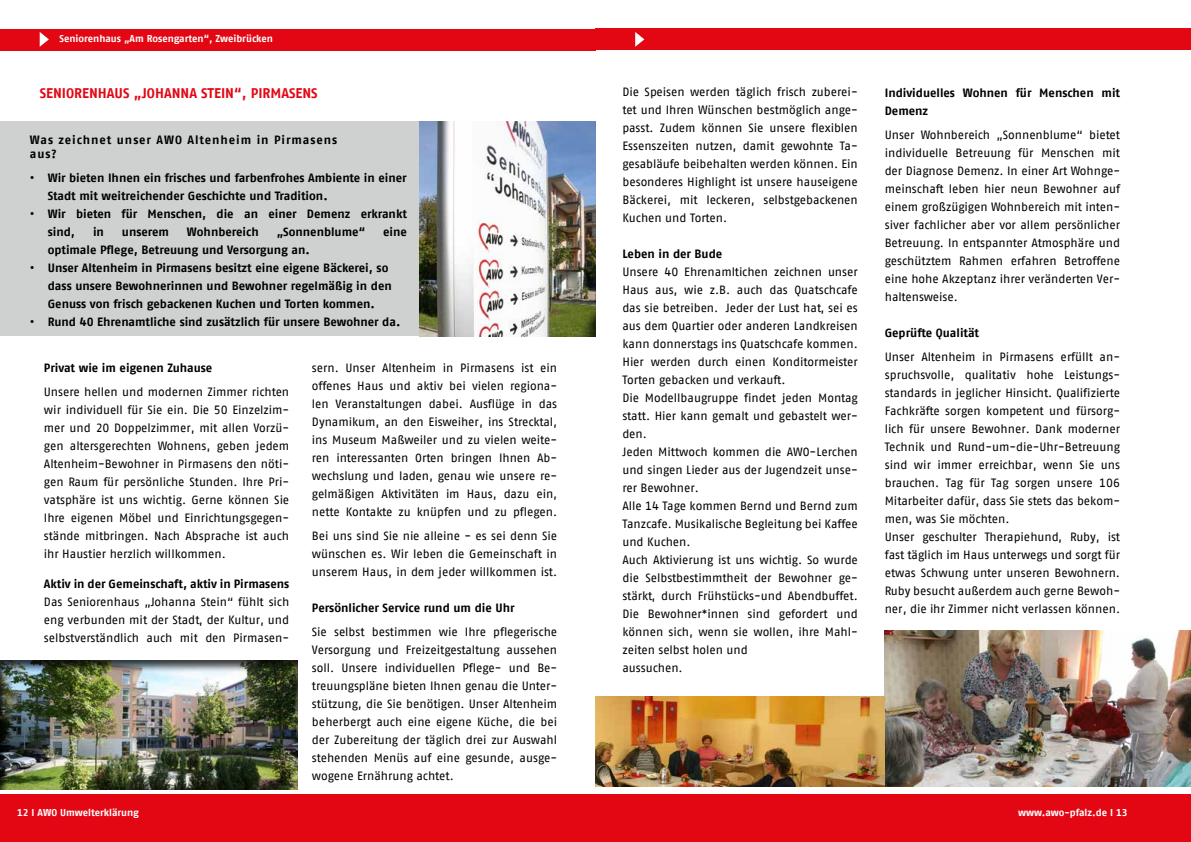
<style>
.page{position:relative;width:1191px;height:842px;background:#fff}
.page>*{position:absolute;margin:0;border:0;box-sizing:border-box;transform-origin:0 0}
.t1{font:700 14px "AWO Fago Office";color:#e30613}
.t2{font:12px/18px "AWO Fago Office";color:#000;text-align:justify}
.t3{font:700 12px/18px "AWO Fago Office";color:#000}
.t4{font:700 12px "AWO Fago Office";letter-spacing:.075em;color:#000}
.t5{font:700 10px "AWO Fago Office";color:#fff}
</style>
<div class="page">
<div style="left:595px;top:794px;width:596px;height:48px;background:#e30613"></div>
<div style="left:0;top:794px;width:595px;height:48px;background:#e30613"></div>
<div style="left:0;top:29px;width:595px;height:21px;background:#e30613"></div>
<svg style="left:40px;top:32px;width:9px;height:15px"></svg>
<div style="left:596px;top:29px;width:595px;height:21px;background:#e30613"></div>
<svg style="left:635px;top:32px;width:9px;height:15px"></svg>
<div style="left:0;top:121px;width:420px;height:215px;background:#cfd1d1"></div>
<img style="left:420px;top:121px;width:175px;height:215px">
<div style="left:0;top:652px;width:307px;height:137px;background:#000;opacity:.75"></div>
<img style="left:884px;top:630px;width:307px;height:156px">
<img style="left:595px;top:696px;width:289px;height:90px">
<p class="t5" style="left:60px;top:33px;width:215px">Seniorenhaus „Am Rosengarten“, Zweibrücken</p>
<p class="t1" style="left:40px;top:85px;width:279px">SENIORENHAUS „JOHANNA STEIN“, PIRMASENS</p>
<p class="t4" style="left:30px;top:133px;width:309px">Was zeichnet unser AWO Altenheim in Pirmasens</p>
<p class="t3" style="left:30px;top:145px;width:28px">aus?</p>
<p class="t3" style="left:48px;top:169px;width:360px;text-indent:-18px">• Wir bieten Ihnen ein frisches und farbenfrohes Ambiente in einer<br>Stadt mit weitreichender Geschichte und Tradition.</p>
<p class="t3" style="left:48px;top:205px;width:361px;text-indent:-18px">• Wir bieten für Menschen, die an einer Demenz erkrankt sind,</p>
<p class="t3" style="left:93px;top:223px;width:12px">in</p>
<p class="t3" style="left:122px;top:223px;width:49px">unserem</p>
<p class="t3" style="left:187px;top:223px;width:73px">Wohnbereich</p>
<p class="t3" style="left:277px;top:223px;width:90px">„Sonnenblume“</p>
<p class="t3" style="left:383px;top:223px;width:25px">eine</p>
<p class="t3" style="left:48px;top:241px;width:263px">optimale Pflege, Betreuung und Versorgung an.</p>
<p class="t3" style="left:48px;top:259px;width:345px;text-indent:-18px">• Unser Altenheim in Pirmasens besitzt eine eigene Bäckerei, so dass unsere Bewohnerinnen und Bewohner regelmäßig in den<br>Genuss von frisch gebackenen Kuchen und Torten kommen.</p>
<p class="t3" style="left:30px;top:313px;width:372px">• Rund 40 Ehrenamtliche sind zusätzlich für unsere Bewohner da.</p>
<p class="t3" style="left:44px;top:359px;width:170px">Privat wie im eigenen Zuhause</p>
<p class="t2" style="left:44px;top:383px;width:247px">Unsere hellen und modernen Zimmer richten wir individuell für Sie ein. Die 50 Einzelzim&shy;mer und 20 Doppelzimmer, mit allen Vorzü&shy;gen altersgerechten Wohnens, geben jedem Altenheim-Bewohner in Pirmasens den nöti&shy;gen Raum für persönliche Stunden. Ihre Pri&shy;vatsphäre ist uns wichtig. Gerne können Sie Ihre eigenen Möbel und Einrichtungsgegen&shy;stände mitbringen. Nach Absprache ist auch ihr Haustier herzlich willkommen.</p>
<p class="t3" style="left:44px;top:575px;width:247px">Aktiv in der Gemeinschaft, aktiv in Pirmasens</p>
<p class="t2" style="left:44px;top:593px;width:247px">Das Seniorenhaus „Johanna Stein“ fühlt sich eng verbunden mit der Stadt, der Kultur, und selbstverständlich auch mit den Pirmasen-</p>
<p class="t5" style="left:17px;top:807px;width:123px">12 I AWO Umwelterklärung</p>
<p class="t2" style="left:312px;top:359px;width:247px">sern. Unser Altenheim in Pirmasens ist ein offenes Haus und aktiv bei vielen regiona&shy;len Veranstaltungen dabei. Ausflüge in das Dynamikum, an den Eisweiher, ins Strecktal, ins Museum Maßweiler und zu vielen weite&shy;ren interessanten Orten bringen Ihnen Ab&shy;wechslung und laden, genau wie unsere re&shy;gelmäßigen Aktivitäten im Haus, dazu ein, nette Kontakte zu knüpfen und zu pflegen.</p>
<p class="t2" style="left:312px;top:527px;width:247px">Bei uns sind Sie nie alleine - es sei denn Sie wünschen es. Wir leben die Gemeinschaft in unserem Haus, in dem jeder willkommen ist.</p>
<p class="t3" style="left:312px;top:599px;width:204px">Persönlicher Service rund um die Uhr</p>
<p class="t2" style="left:312px;top:623px;width:247px">Sie selbst bestimmen wie Ihre pflegerische Versorgung und Freizeitgestaltung aussehen soll. Unsere individuellen Pflege- und Be&shy;treuungspläne bieten Ihnen genau die Unter&shy;stützung, die Sie benötigen. Unser Altenheim beherbergt auch eine eigene Küche, die bei der Zubereitung der täglich drei zur Auswahl stehenden Menüs auf eine gesunde, ausge&shy;wogene Ernährung achtet.</p>
<p class="t2" style="left:622px;top:82px;width:237px">Die Speisen werden täglich frisch zuberei&shy;tet und Ihren Wünschen bestmöglich ange&shy;passt. Zudem können Sie unsere flexiblen Essenszeiten nutzen, damit gewohnte Ta&shy;gesabläufe beibehalten werden können. Ein besonderes Highlight ist unsere hauseigene Bäckerei, mit leckeren, selbstgebackenen Kuchen und Torten.</p>
<p class="t3" style="left:622px;top:244px;width:101px">Leben in der Bude</p>
<p class="t2" style="left:622px;top:262px;width:237px">Unsere 40 Ehrenamltichen zeichnen unser Haus aus, wie z.B. auch das Quatschcafe das sie betreiben. Jeder der Lust hat, sei es aus dem Quartier oder anderen Landkreisen kann donnerstags ins Quatschcafe kommen.<br>Hier werden durch einen Konditormeister Torten gebacken und verkauft.</p>
<p class="t2" style="left:622px;top:388px;width:237px">Die Modellbaugruppe findet jeden Montag statt. Hier kann gemalt und gebastelt wer&shy;den.</p>
<p class="t2" style="left:622px;top:442px;width:237px">Jeden Mittwoch kommen die AWO-Lerchen und singen Lieder aus der Jugendzeit unse&shy;rer Bewohner.</p>
<p class="t2" style="left:622px;top:496px;width:237px">Alle 14 Tage kommen Bernd und Bernd zum Tanzcafe. Musikalische Begleitung bei Kaffee und Kuchen.</p>
<p class="t2" style="left:622px;top:550px;width:237px">Auch Aktivierung ist uns wichtig. So wurde die Selbstbestimmtheit der Bewohner ge&shy;stärkt, durch Frühstücks-und Abendbuffet.<br>Die Bewohner*innen sind gefordert und können sich, wenn sie wollen, ihre Mahl&shy;zeiten selbst holen und</p>
<p class="t2" style="left:622px;top:658px;width:62px">aussuchen.</p>
<p class="t3" style="left:884px;top:83px;width:237px">Individuelles Wohnen für Menschen mit<br>Demenz</p>
<p class="t2" style="left:884px;top:125px;width:237px">Unser Wohnbereich „Sonnenblume“ bietet individuelle Betreuung für Menschen mit der Diagnose Demenz. In einer Art Wohnge&shy;meinschaft leben hier neun Bewohner auf einem großzügigen Wohnbereich mit inten&shy;siver fachlicher aber vor allem persönlicher Betreuung. In entspannter Atmosphäre und geschütztem Rahmen erfahren Betroffene eine hohe Akzeptanz ihrer veränderten Ver&shy;haltensweise.</p>
<p class="t3" style="left:884px;top:323px;width:96px">Geprüfte Qualität</p>
<p class="t2" style="left:884px;top:347px;width:237px">Unser Altenheim in Pirmasens erfüllt an&shy;spruchsvolle, qualitativ hohe Leistungs&shy;standards in jeglicher Hinsicht. Qualifizierte Fachkräfte sorgen kompetent und fürsorg&shy;lich für unsere Bewohner. Dank moderner Technik und Rund-um-die-Uhr-Betreuung sind wir immer erreichbar, wenn Sie uns brauchen. Tag für Tag sorgen unsere 106<br>Mitarbeiter dafür, dass Sie stets das bekom&shy;men, was Sie möchten.</p>
<p class="t2" style="left:884px;top:527px;width:237px">Unser geschulter Therapiehund, Ruby, ist fast täglich im Haus unterwegs und sorgt für etwas Schwung unter unseren Bewohnern.<br>Ruby besucht außerdem auch gerne Bewoh&shy;ner, die ihr Zimmer nicht verlassen können.</p>
<p class="t5" style="left:1018px;top:807px;width:111px">www.awo-pfalz.de I 13</p>
</div>
